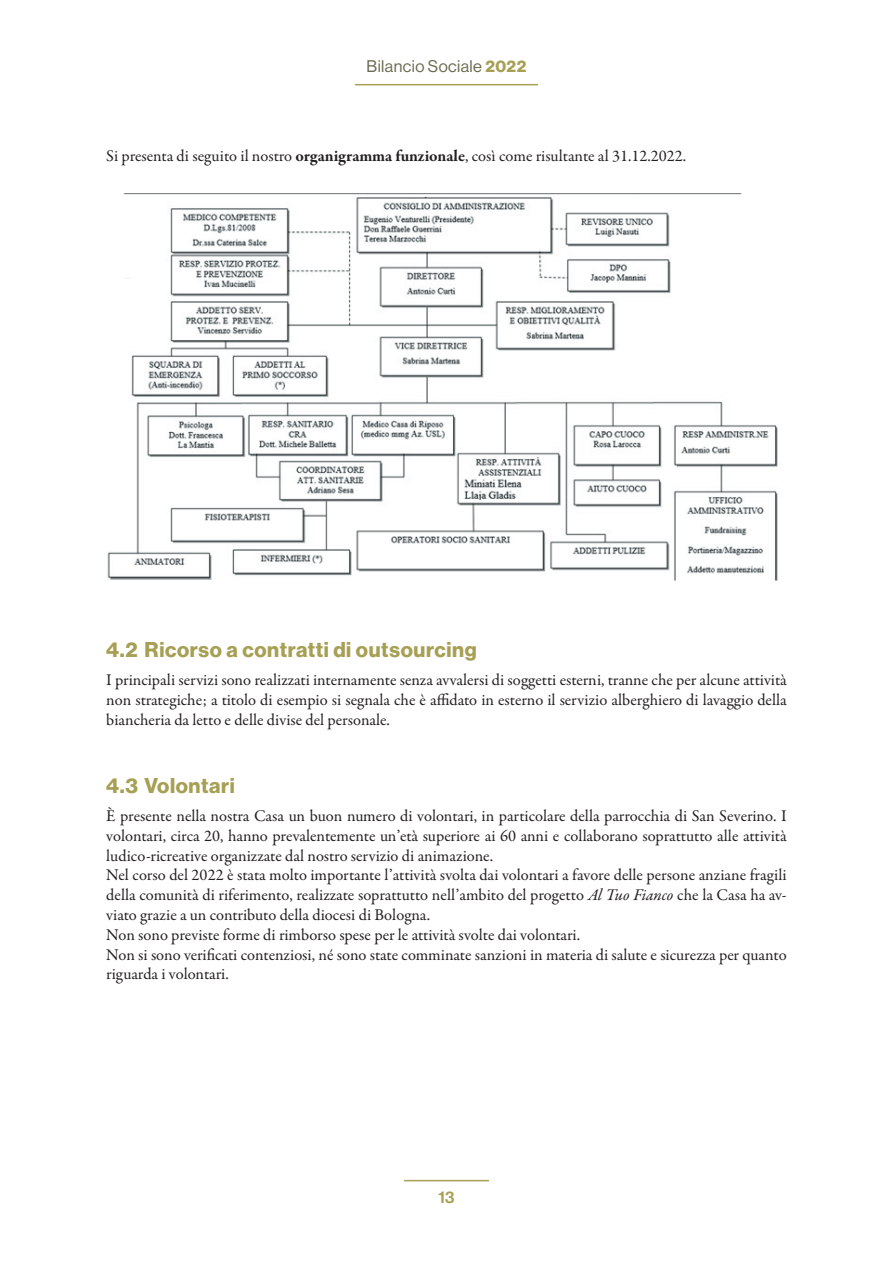
<style>
.page{position:relative;width:893px;height:1263px;background:#fff}
.page>*{position:absolute;margin:0;border:0;box-sizing:border-box;transform-origin:0 0}
.t1{font:21px "N Haas Grotesk DS Pro 75 Bd";letter-spacing:.03em;color:#a79f54}
.t2{font:16.5px/19.8px "Garamond Premr Pro";color:#231f20;text-align:justify}
.t3{font:16.5px "N Haas Grotesk DS Pro 55 Rg";letter-spacing:.025em;color:#6b6a50}
.t4{font:16.5px "N Haas Grotesk DS Pro 65 Md";color:#a79f54}
.s1{font-family:"N Haas Grotesk DS Pro 75 Bd";color:#a79f54}
.s2{font-weight:700}
.s3{font-style:italic}
</style>
<div class="page">
<hr style="left:404px;top:1180px;width:85px;height:1px;background:#a79f54">
<hr style="left:355px;top:84px;width:183px;height:1px;background:#a79f54">
<img style="left:107px;top:193px;width:671px;height:388px">
<div style="left:88px;top:279px;width:58px;height:29px;background:#fff"></div>
<p class="t3" style="left:367px;top:57px;width:161px">Bilancio Sociale <span class="s1">2022</span></p>
<p class="t2" style="left:106px;top:146px;width:581px">Si presenta di seguito il nostro <span class="s2">organigramma funzionale</span>, così come risultante al 31.12.2022.</p>
<p class="t1" style="left:106px;top:637px;width:372px">4.2 Ricorso a contratti di outsourcing</p>
<p class="t2" style="left:106px;top:671px;width:682px">I principali servizi sono realizzati internamente senza avvalersi di soggetti esterni, tranne che per alcune attività non strategiche; a titolo di esempio si segnala che è affidato in esterno il servizio alberghiero di lavaggio della biancheria da letto e delle divise del personale.</p>
<p class="t1" style="left:106px;top:773px;width:130px">4.3 Volontari</p>
<p class="t2" style="left:106px;top:806px;width:682px;text-align:left">È presente nella nostra Casa un buon numero di volontari, in particolare della parrocchia di San Severino. I volontari, circa 20, hanno prevalentemente un’età superiore ai 60 anni e collaborano soprattutto alle attività ludico-ricreative organizzate dal nostro servizio di animazione.<br>Nel corso del 2022 è stata molto importante l’attività svolta dai volontari a favore delle persone anziane fragili della comunità di riferimento, realizzate soprattutto nell’ambito del progetto <span class="s3">Al Tuo Fianco</span> che la Casa ha av&shy;viato grazie a un contributo della diocesi di Bologna.<br>Non sono previste forme di rimborso spese per le attività svolte dai volontari.<br>Non si sono verificati contenziosi, né sono state comminate sanzioni in materia di salute e sicurezza per quanto riguarda i volontari.</p>
<p class="t4" style="left:439px;top:1188px;width:17px">13</p>
</div>
